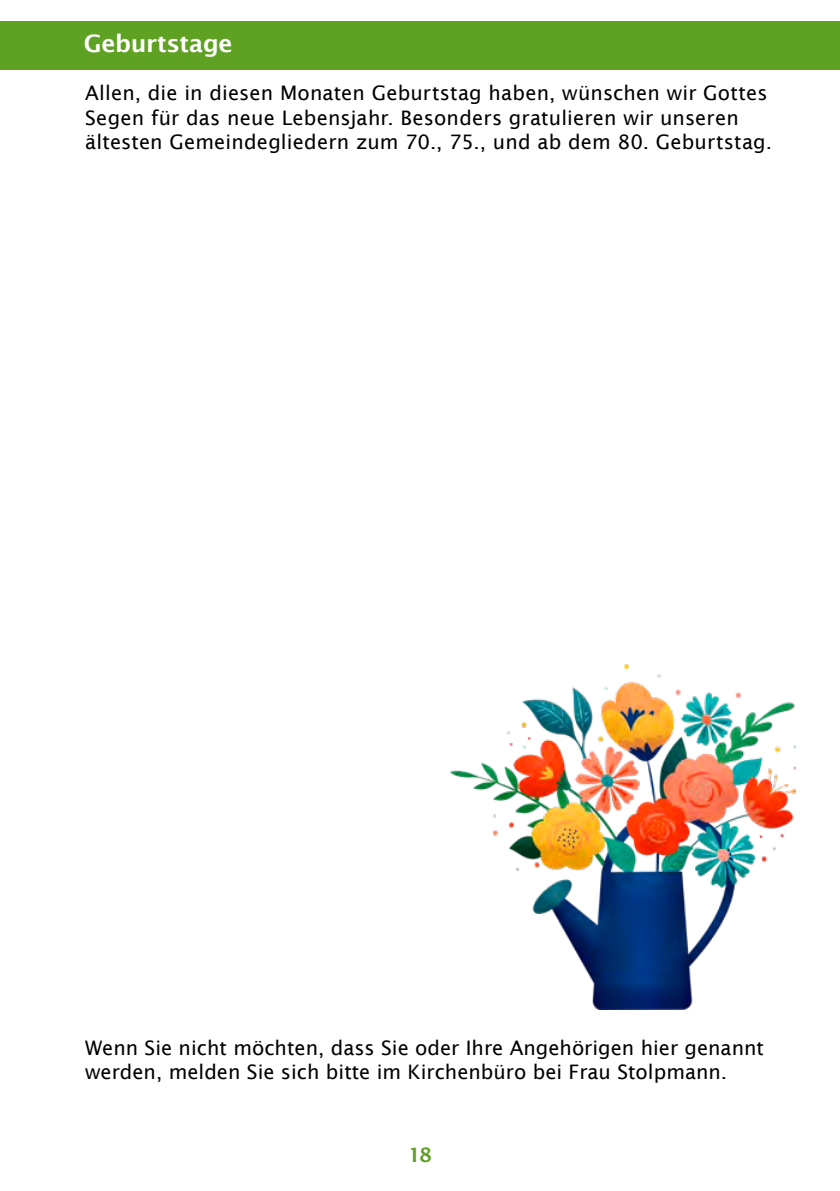
<style>
.page{position:relative;width:840px;height:1191px;background:#fff}
.page>*{position:absolute;margin:0;border:0;box-sizing:border-box;transform-origin:0 0}
.t1{font:600 24px "Lucida Sans";letter-spacing:-.015em;color:#fff}
.t2{font:20px/24px "Lucida Sans";color:#000}
.t3{font:600 20px "Lucida Sans";color:#5fa123}
</style>
<div class="page">
<div style="left:0;top:21px;width:839px;height:48px;background:#5fa123"></div>
<img style="left:450px;top:665px;width:345px;height:344px">
<p class="t1" style="left:84px;top:30px;width:150px">Geburtstage</p>
<p class="t2" style="left:85px;top:81px;width:688px">Allen, die in diesen Monaten Geburtstag haben, wünschen wir Gottes<br>Segen für das neue Lebensjahr. Besonders gratulieren wir unseren ältesten Gemeindegliedern zum 70., 75., und ab dem 80. Geburtstag.</p>
<p class="t2" style="left:85px;top:1035px;width:680px">Wenn Sie nicht möchten, dass Sie oder Ihre Angehörigen hier genannt werden, melden Sie sich bitte im Kirchenbüro bei Frau Stolpmann.</p>
<p class="t3" style="left:408px;top:1143px;width:25px">18</p>
</div>
